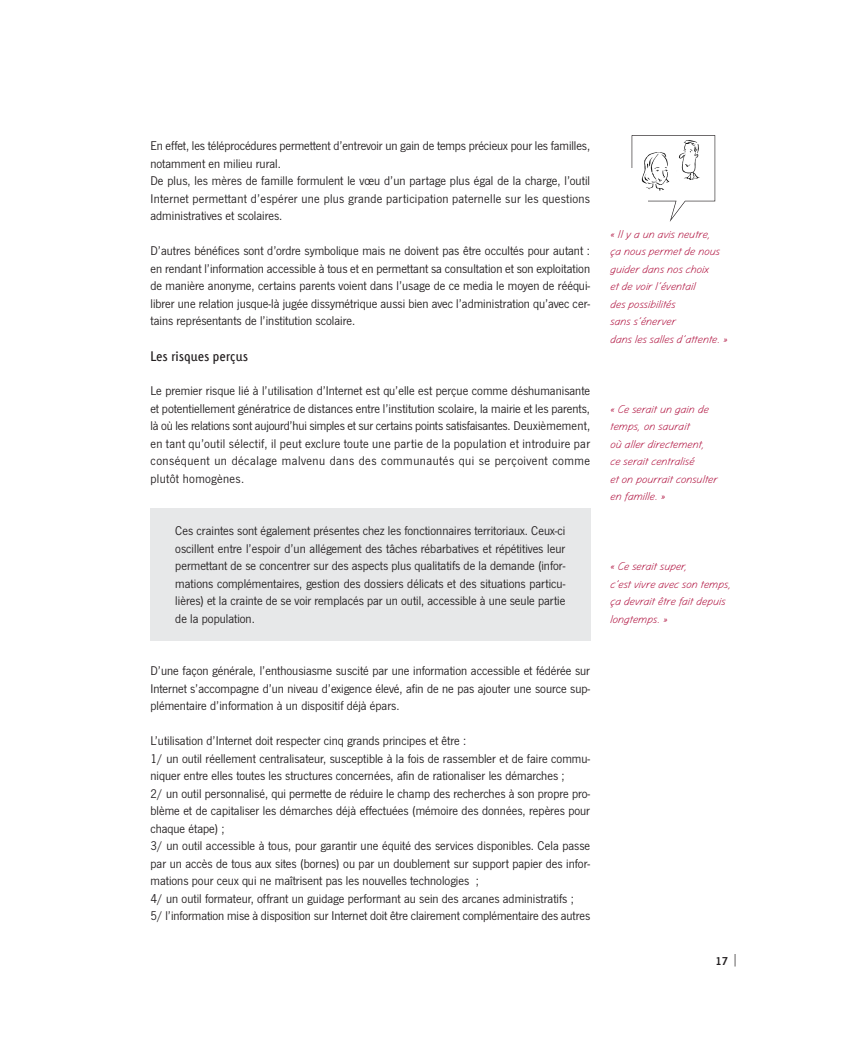
<style>
.page{position:relative;width:851px;height:1063px;background:#fff}
.page>*{position:absolute;margin:0;border:0;box-sizing:border-box;transform-origin:0 0}
.t1{font:13.12px/17.5px "News Gothic T";color:#231f20;text-align:justify}
.t2{font:13.12px "Linotype Tetria";color:#231f20}
.t3{font:600 11.88px "News Gothic T";color:#231f20}
.t4{font:300 11.25px/17.5px "Mano LT";color:#ab0333}
.s1{font-weight:300;font-size:15px}
</style>
<div class="page">
<div style="left:150px;top:508px;width:440px;height:133px;background:#e7e8e9"></div>
<svg style="left:631px;top:135px;width:84px;height:87px"></svg>
<div style="left:623px;top:168px;width:17px;height:37px;background:#fff"></div>
<img style="left:638px;top:150px;width:38px;height:41px">
<img style="left:673px;top:140px;width:32px;height:40px">
<div style="left:633px;top:197px;width:14px;height:8px;background:#fff"></div>
<p class="t1" style="left:150px;top:138px;width:441px;text-align:left">En effet, les téléprocédures permettent d’entrevoir un gain de temps précieux pour les familles, notamment en milieu rural.<br>De plus, les mères de famille formulent le vœu d’un partage plus égal de la charge, l’outil Internet permettant d’espérer une plus grande participation paternelle sur les questions administratives et scolaires.</p>
<p class="t1" style="left:150px;top:243px;width:441px">D’autres bénéfices sont d’ordre symbolique mais ne doivent pas être occultés pour autant : en rendant l’information accessible à tous et en permettant sa consultation et son exploitation de manière anonyme, certains parents voient dans l’usage de ce media le moyen de rééqui&shy;librer une relation jusque-là jugée dissymétrique aussi bien avec l’administration qu’avec cer&shy;tains représentants de l’institution scolaire.</p>
<p class="t2" style="left:150px;top:350px;width:99px">Les risques perçus</p>
<p class="t1" style="left:150px;top:383px;width:441px">Le premier risque lié à l’utilisation d’Internet est qu’elle est perçue comme déshumanisante et potentiellement génératrice de distances entre l’institution scolaire, la mairie et les parents, là où les relations sont aujourd’hui simples et sur certains points satisfaisantes. Deuxièmement, en tant qu’outil sélectif, il peut exclure toute une partie de la population et introduire par conséquent un décalage malvenu dans des communautés qui se perçoivent comme plutôt homogènes.</p>
<p class="t1" style="left:175px;top:523px;width:391px">Ces craintes sont également présentes chez les fonctionnaires territoriaux. Ceux-ci oscillent entre l’espoir d’un allégement des tâches rébarbatives et répétitives leur permettant de se concentrer sur des aspects plus qualitatifs de la demande (infor&shy;mations complémentaires, gestion des dossiers délicats et des situations particu&shy;lières) et la crainte de se voir remplacés par un outil, accessible à une seule partie de la population.</p>
<p class="t1" style="left:150px;top:663px;width:441px">D’une façon générale, l’enthousiasme suscité par une information accessible et fédérée sur Internet s’accompagne d’un niveau d’exigence élevé, afin de ne pas ajouter une source sup&shy;plémentaire d’information à un dispositif déjà épars.</p>
<p class="t1" style="left:150px;top:733px;width:441px;text-align:left">L’utilisation d’Internet doit respecter cinq grands principes et être :<br>1/ un outil réellement centralisateur, susceptible à la fois de rassembler et de faire commu&shy;niquer entre elles toutes les structures concernées, afin de rationaliser les démarches ;<br>2/ un outil personnalisé, qui permette de réduire le champ des recherches à son propre pro&shy;blème et de capitaliser les démarches déjà effectuées (mémoire des données, repères pour chaque étape) ;<br>3/ un outil accessible à tous, pour garantir une équité des services disponibles. Cela passe par un accès de tous aux sites (bornes) ou par un doublement sur support papier des infor&shy;mations pour ceux qui ne maîtrisent pas les nouvelles technologies ;<br>4/ un outil formateur, offrant un guidage performant au sein des arcanes administratifs ;<br>5/ l’information mise à disposition sur Internet doit être clairement complémentaire des autres</p>
<p class="t4" style="left:610px;top:226px;width:119px">« Il y a un avis neutre,<br>ça nous permet de nous guider dans nos choix<br>et de voir l’éventail<br>des possibilités<br>sans s’énerver<br>dans les salles d’attente. »</p>
<p class="t4" style="left:610px;top:401px;width:109px">« Ce serait un gain de temps, on saurait<br>où aller directement, ce serait centralisé<br>et on pourrait consulter en famille. »</p>
<p class="t4" style="left:610px;top:558px;width:122px">« Ce serait super,<br>c’est vivre avec son temps, ça devrait être fait depuis longtemps. »</p>
<p class="t3" style="left:715px;top:957px;width:25px">17 <span class="s1">|</span></p>
</div>
